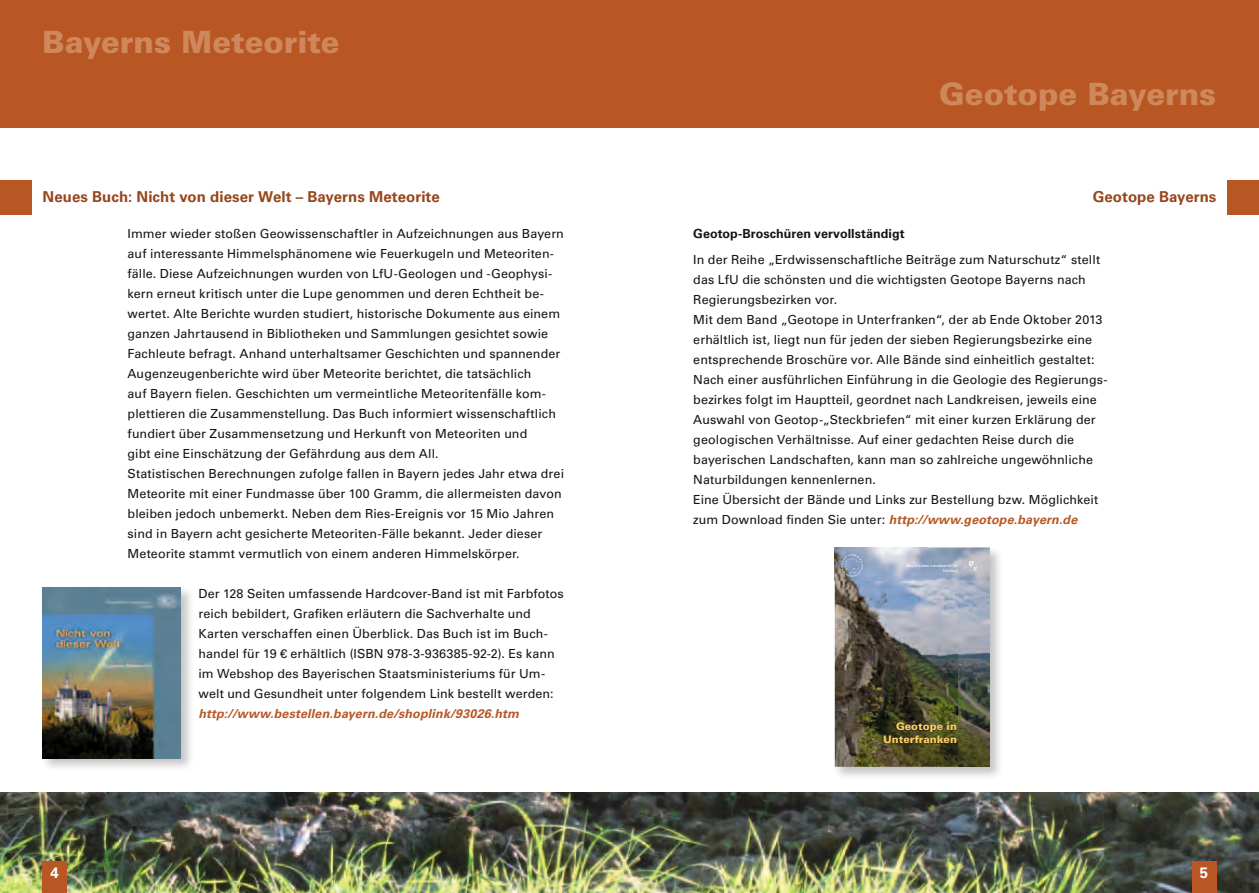
<style>
.page{position:relative;width:1259px;height:893px;background:#fff}
.page>*{position:absolute;margin:0;border:0;box-sizing:border-box;transform-origin:0 0}
.t1{font:900 30.75px "Univers LT Std";color:#cf885c}
.t2{font:700 15px "Univers LT Std";letter-spacing:.005em;color:#96461b}
.t3{font:700 15px "Univers LT Std";color:#fff}
.t4{font:12.45px/20px "Univers LT Std";letter-spacing:.01em;color:#131413}
.t5{font:900 10.35px/12.5px "Univers LT Std";color:#ffcd68;text-align:right}
.t6{font:4.05px/4.8px "Univers LT Std";color:#fff;text-align:right}
.s1{font-weight:700;font-style:italic;color:#b85724}
.s2{font-weight:700}
</style>
<div class="page">
<div style="left:0;top:0;width:1259px;height:128px;background:#b85724"></div>
<img style="left:0;top:792px;width:1259px;height:101px">
<div style="left:1227px;top:181px;width:32px;height:34px;background:#b85724"></div>
<div style="left:0;top:181px;width:32px;height:34px;background:#b85724"></div>
<div style="left:43px;top:861px;width:24px;height:32px;background:#b85724"></div>
<div style="left:1192px;top:861px;width:24px;height:32px;background:#b85724"></div>
<div style="left:40px;top:585px;width:155px;height:188px;background:#131413;opacity:.25"></div>
<img style="left:43px;top:587px;width:138px;height:171px">
<div style="left:832px;top:545px;width:171px;height:236px;background:#131413;opacity:.25"></div>
<img style="left:835px;top:580px;width:123px;height:187px">
<img style="left:835px;top:547px;width:91px;height:33px">
<img style="left:926px;top:547px;width:64px;height:37px">
<img style="left:958px;top:584px;width:32px;height:183px">
<img style="left:881px;top:721px;width:76px;height:24px">
<img style="left:962px;top:558px;width:23px;height:14px">
<img style="left:840px;top:554px;width:23px;height:23px">
<p class="t1" style="left:43px;top:23px;width:299px">Bayerns Meteorite</p>
<p class="t2" style="left:43px;top:188px;width:399px">Neues Buch: Nicht von dieser Welt – Bayerns Meteorite</p>
<p class="t4" style="left:128px;top:223px;width:438px">Immer wieder stoßen Geowissenschaftler in Aufzeichnungen aus Bayern auf interessante Himmelsphänomene wie Feuerkugeln und Meteoriten&shy;fälle. Diese Aufzeichnungen wurden von LfU-Geologen und -Geophysi&shy;kern erneut kritisch unter die Lupe genommen und deren Echtheit be&shy;wertet. Alte Berichte wurden studiert, historische Dokumente aus einem ganzen Jahrtausend in Bibliotheken und Sammlungen gesichtet sowie Fachleute befragt. Anhand unterhaltsamer Geschichten und spannender Augenzeugenberichte wird über Meteorite berichtet, die tatsächlich<br>auf Bayern fielen. Geschichten um vermeintliche Meteoritenfälle kom&shy;plettieren die Zusammenstellung. Das Buch informiert wissenschaftlich fundiert über Zusammensetzung und Herkunft von Meteoriten und<br>gibt eine Einschätzung der Gefährdung aus dem All.<br>Statistischen Berechnungen zufolge fallen in Bayern jedes Jahr etwa drei Meteorite mit einer Fundmasse über 100 Gramm, die allermeisten davon bleiben jedoch unbemerkt. Neben dem Ries-Ereignis vor 15 Mio Jahren sind in Bayern acht gesicherte Meteoriten-Fälle bekannt. Jeder dieser Meteorite stammt vermutlich von einem anderen Himmelskörper.</p>
<p class="t4" style="left:198px;top:584px;width:367px">Der 128 Seiten umfassende Hardcover-Band ist mit Farbfotos reich bebildert, Grafiken erläutern die Sachverhalte und Karten verschaffen einen Überblick. Das Buch ist im Buch&shy;handel für 19 € erhältlich (ISBN 978-3-936385-92-2). Es kann im Webshop des Bayerischen Staatsministeriums für Um&shy;welt und Gesundheit unter folgendem Link bestellt werden: <span class="s1">http://www.bestellen.bayern.de/shoplink/93026.htm</span></p>
<p class="t1" style="left:939px;top:75px;width:279px">Geotope Bayerns</p>
<p class="t2" style="left:1092px;top:188px;width:125px">Geotope Bayerns</p>
<p class="t4" style="left:693px;top:220px;width:408px;line-height:26.2px"><span class="s2">Geotop-Broschüren vervollständigt<br></span>In der Reihe „Erdwissenschaftliche Beiträge zum Naturschutz“ stellt</p>
<p class="t4" style="left:693px;top:270px;width:416px">das LfU die schönsten und die wichtigsten Geotope Bayerns nach Regierungsbezirken vor.<br>Mit dem Band „Geotope in Unterfranken“, der ab Ende Oktober 2013 erhältlich ist, liegt nun für jeden der sieben Regierungsbezirke eine entsprechende Broschüre vor. Alle Bände sind einheitlich gestaltet:<br>Nach einer ausführlichen Einführung in die Geologie des Regierungs&shy;bezirkes folgt im Hauptteil, geordnet nach Landkreisen, jeweils eine Auswahl von Geotop-„Steckbriefen“ mit einer kurzen Erklärung der geologischen Verhältnisse. Auf einer gedachten Reise durch die bayerischen Landschaften, kann man so zahlreiche ungewöhnliche Naturbildungen kennenlernen.<br>Eine Übersicht der Bände und Links zur Bestellung bzw. Möglichkeit zum Download finden Sie unter: <span class="s1">http://www.geotope.bayern.de</span></p>
<p class="t6" style="left:906px;top:563px;width:53px">Bayerisches Landesamt für<br>Umwelt</p>
<p class="t5" style="left:883px;top:720px;width:75px">Geotope in<br>Unterfranken</p>
<p class="t3" style="left:50px;top:864px;width:10px">4</p>
<p class="t3" style="left:1200px;top:864px;width:10px">5</p>
</div>
